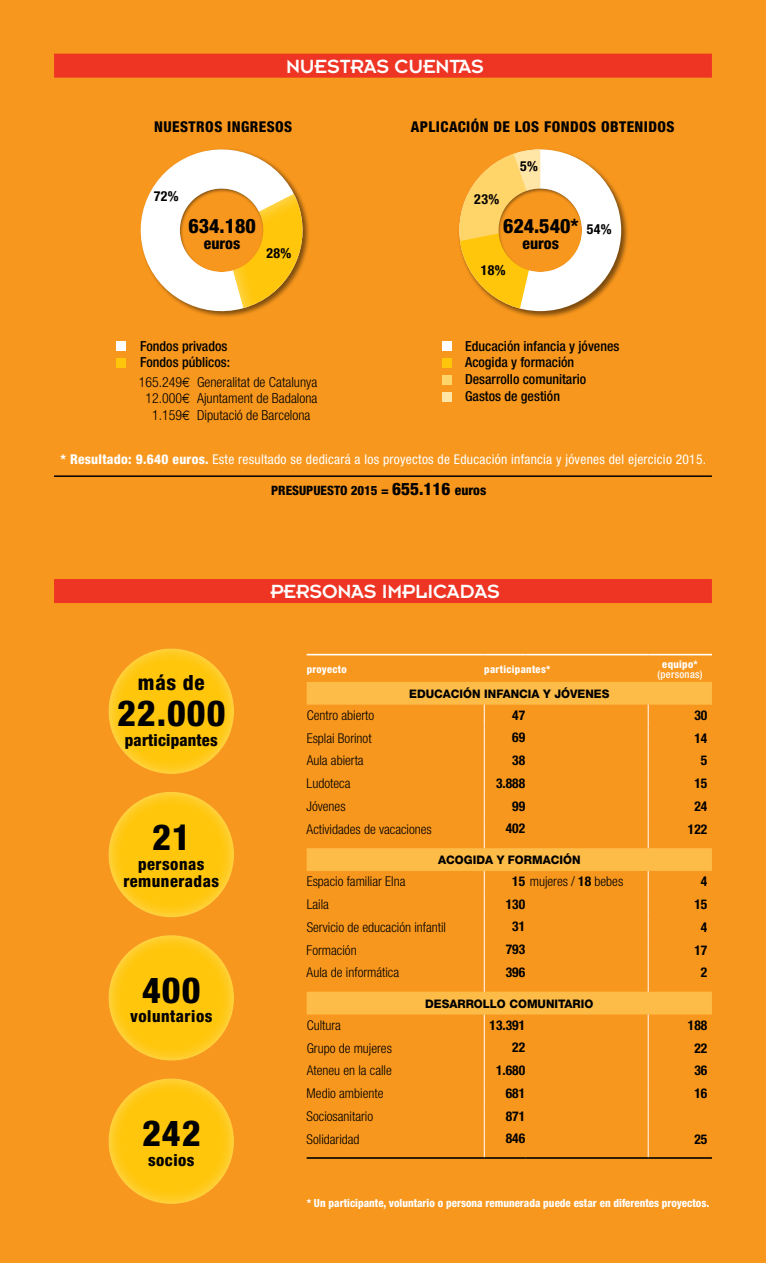
<style>
.page{position:relative;width:766px;height:1263px;background:#fff}
.page>*{position:absolute;margin:0;border:0;box-sizing:border-box;transform-origin:0 0}
.t1{font:800 condensed 36px "Helvetica Neue";letter-spacing:.03em;color:#000}
.t2{font:21px "Insignia";letter-spacing:-.01em;color:#fff}
.t3{font:800 condensed 21px "Helvetica Neue";color:#000}
.t4{font:800 condensed 19.95px "Helvetica Neue";color:#000}
.t5{font:800 condensed 16.5px/16.5px "Helvetica Neue";letter-spacing:.03em;color:#000;text-align:center}
.t6{font:800 condensed 16.5px "Helvetica Neue";letter-spacing:.01em;color:#000}
.t7{font:800 condensed 15.6px "Helvetica Neue";color:#000}
.t8{font:800 condensed 15px "Helvetica Neue";letter-spacing:.03em;color:#000}
.t9{font:500 condensed 13.95px/16.6px "Helvetica Neue";color:#000}
.t10{font:300 condensed 13.95px/16.6px "Helvetica Neue";color:#000;text-align:center}
.t11{font:700 condensed 13.95px "Helvetica Neue";letter-spacing:.03em;color:#000}
.t12{font:300 condensed 13.5px "Helvetica Neue";color:#000}
.t13{font:condensed 13.5px "Helvetica Neue";letter-spacing:.02em;color:#fff}
.t14{font:700 condensed 13.5px "Helvetica Neue";color:#000}
.t15{font:800 condensed 12.9px "Helvetica Neue";color:#000}
.t16{font:800 11.85px "Helvetica Neue";color:#000}
.t17{font:800 condensed 11.25px "Helvetica Neue";color:#fff}
.t18{font:800 condensed 10.5px "Helvetica Neue";letter-spacing:.03em;color:#fff}
.t19{font:500 condensed 10.5px "Helvetica Neue";letter-spacing:.03em;color:#fff}
.s1{font-family:"Euro Sans";font-weight:400;font-stretch:normal}
.s2{font-weight:800}
.s3{font-size:17.25px}
.s4{font-size:13.5px}
.s5{font-weight:700}
</style>
<div class="page">
<div style="left:0;top:0;width:765px;height:1263px;background:#f8971d"></div>
<svg style="left:306px;top:682px;width:405px;height:332px"></svg>
<svg style="left:483px;top:705px;width:1px;height:113px"></svg>
<hr style="left:483px;top:818px;width:1px;height:30px;background:#fff">
<svg style="left:483px;top:871px;width:1px;height:91px"></svg>
<svg style="left:647px;top:871px;width:1px;height:91px"></svg>
<hr style="left:483px;top:962px;width:1px;height:30px;background:#fff">
<hr style="left:647px;top:962px;width:1px;height:30px;background:#fff">
<svg style="left:647px;top:705px;width:1px;height:113px"></svg>
<hr style="left:647px;top:818px;width:1px;height:30px;background:#fff">
<svg style="left:647px;top:1014px;width:1px;height:143px"></svg>
<svg style="left:483px;top:1014px;width:1px;height:143px"></svg>
<hr style="left:306px;top:654px;width:178px;height:1px;background:#fff">
<hr style="left:484px;top:654px;width:41px;height:1px;background:#fff">
<hr style="left:525px;top:654px;width:123px;height:1px;background:#fff">
<hr style="left:648px;top:654px;width:63px;height:1px;background:#fff">
<hr style="left:306px;top:1157px;width:178px;height:2px;background:#000">
<hr style="left:484px;top:1157px;width:41px;height:2px;background:#000">
<hr style="left:525px;top:1157px;width:123px;height:2px;background:#000">
<hr style="left:648px;top:1157px;width:63px;height:2px;background:#000">
<div style="left:54px;top:54px;width:657px;height:24px;background:#ee3524"></div>
<div style="left:54px;top:579px;width:657px;height:24px;background:#ee3524"></div>
<div style="left:457px;top:148px;width:171px;height:171px;background:#000;opacity:.5"></div>
<div style="left:459px;top:149px;width:162px;height:162px;background:#fff;border-radius:50%"></div>
<svg style="left:459px;top:149px;width:81px;height:162px"></svg>
<div style="left:498px;top:187px;width:85px;height:85px;background:#000;opacity:.5"></div>
<div style="left:441px;top:341px;width:10px;height:10px;background:#fff"></div>
<div style="left:441px;top:358px;width:10px;height:10px;background:#ffc60b"></div>
<div style="left:441px;top:375px;width:10px;height:10px;background:#ffd468"></div>
<div style="left:441px;top:392px;width:10px;height:10px;background:#ffe5a6"></div>
<svg style="left:140px;top:149px;width:169px;height:168px"></svg>
<div style="left:179px;top:187px;width:86px;height:85px;background:#000;opacity:.5"></div>
<div style="left:117px;top:341px;width:9px;height:10px;background:#fff"></div>
<div style="left:117px;top:358px;width:9px;height:10px;background:#ffc60b"></div>
<hr style="left:54px;top:475px;width:657px;height:2px;background:#000">
<div style="left:108px;top:789px;width:128px;height:129px;background:#fff;opacity:.43"></div>
<div style="left:108px;top:932px;width:128px;height:129px;background:#fff;opacity:.43"></div>
<div style="left:108px;top:1076px;width:128px;height:129px;background:#fff;opacity:.43"></div>
<div style="left:108px;top:646px;width:128px;height:129px;background:#fff;opacity:.43"></div>
<h2 class="t2" style="left:286px;top:55px;width:199px">NUESTRAS CUENTAS</h2>
<p class="t8" style="left:154px;top:118px;width:140px">NUESTROS INGRESOS</p>
<p class="t8" style="left:410px;top:118px;width:265px">APLICACIÓN DE LOS FONDOS OBTENIDOS</p>
<p class="t11" style="left:520px;top:157px;width:19px">5%</p>
<p class="t11" style="left:154px;top:188px;width:26px">72%</p>
<p class="t11" style="left:474px;top:191px;width:26px">23%</p>
<h3 class="t4" style="left:188px;top:214px;width:69px">634.180</h3>
<p class="t7" style="left:204px;top:234px;width:38px">euros</p>
<p class="t11" style="left:266px;top:245px;width:26px">28%</p>
<h3 class="t4" style="left:503px;top:214px;width:77px">624.540*</h3>
<p class="t7" style="left:522px;top:234px;width:38px">euros</p>
<p class="t11" style="left:586px;top:220px;width:26px">54%</p>
<p class="t11" style="left:480px;top:261px;width:26px">18%</p>
<p class="t9" style="left:140px;top:337px;width:91px">Fondos privados<br>Fondos públicos:</p>
<p class="t10" style="left:139px;top:373px;width:180px">165.249<span class="s1">E</span> Generalitat de Catalunya<br>12.000<span class="s1">E</span> Ajuntament de Badalona<br>1.159<span class="s1">E</span> Diputació de Barcelona</p>
<p class="t9" style="left:465px;top:337px;width:156px">Educación infancia y jóvenes<br>Acogida y formación<br>Desarrollo comunitario<br>Gastos de gestión</p>
<p class="t13" style="left:60px;top:451px;width:647px"><span class="s2">* Resultado: 9.640 euros.</span> Este resultado se dedicará a los proyectos de Educación infancia y jóvenes del ejercicio 2015.</p>
<p class="t15" style="left:271px;top:482px;width:217px">PRESUPUESTO 2015 = <span class="s3">655.116</span> <span class="s4">euros</span></p>
<h2 class="t3" style="left:138px;top:669px;width:68px">más de</h2>
<h1 class="t1" style="left:117px;top:691px;width:110px">22.000</h1>
<p class="t6" style="left:125px;top:729px;width:94px">participantes</p>
<h1 class="t1" style="left:152px;top:815px;width:40px">21</h1>
<p class="t5" style="left:123px;top:856px;width:97px">personas remuneradas</p>
<h1 class="t1" style="left:142px;top:967px;width:60px">400</h1>
<p class="t5" style="left:130px;top:1008px;width:84px">voluntarios</p>
<h1 class="t1" style="left:142px;top:1111px;width:60px">242</h1>
<p class="t5" style="left:148px;top:1151px;width:48px">socios</p>
<h2 class="t2" style="left:270px;top:581px;width:158px">PERSONAS IMPLICAD</h2>
<h2 class="t2" style="left:474px;top:581px;width:27px">AS</h2>
<p class="t18" style="left:306px;top:663px;width:42px">proyecto</p>
<p class="t18" style="left:484px;top:663px;width:68px">participantes*</p>
<p class="t16" style="left:409px;top:686px;width:83px">EDUCACIÓN INFANCIA</p>
<p class="t16" style="left:543px;top:686px;width:68px">Y JÓVENES</p>
<p class="t18" style="left:662px;top:658px;width:37px">equipo*</p>
<p class="t19" style="left:657px;top:668px;width:47px">(personas)</p>
<p class="t12" style="left:306px;top:707px;width:69px">Centro abierto</p>
<p class="t14" style="left:512px;top:707px;width:14px">47</p>
<p class="t14" style="left:694px;top:707px;width:14px">30</p>
<p class="t12" style="left:306px;top:730px;width:66px">Esplai Borinot</p>
<p class="t14" style="left:512px;top:729px;width:14px">69</p>
<p class="t14" style="left:694px;top:730px;width:14px">14</p>
<p class="t12" style="left:306px;top:753px;width:59px">Aula abierta</p>
<p class="t14" style="left:512px;top:752px;width:14px">38</p>
<p class="t14" style="left:700px;top:752px;width:8px">5</p>
<p class="t12" style="left:306px;top:776px;width:45px">Ludoteca</p>
<p class="t14" style="left:496px;top:775px;width:31px">3.888</p>
<p class="t14" style="left:694px;top:775px;width:14px">15</p>
<p class="t12" style="left:306px;top:798px;width:40px">Jóvenes</p>
<p class="t14" style="left:512px;top:798px;width:14px">99</p>
<p class="t14" style="left:694px;top:798px;width:14px">24</p>
<p class="t12" style="left:306px;top:821px;width:127px">Actividades de vacaciones</p>
<p class="t14" style="left:505px;top:820px;width:21px">402</p>
<p class="t14" style="left:687px;top:821px;width:21px">122</p>
<p class="t16" style="left:438px;top:853px;width:142px">ACOGIDA Y FORMACIÓN</p>
<p class="t12" style="left:306px;top:874px;width:100px">Espacio familiar Elna</p>
<p class="t12" style="left:512px;top:874px;width:112px"><span class="s5">15</span> mujeres / <span class="s5">18</span> bebes</p>
<p class="t14" style="left:700px;top:873px;width:8px">4</p>
<p class="t12" style="left:306px;top:896px;width:24px">Laila</p>
<p class="t14" style="left:505px;top:896px;width:21px">130</p>
<p class="t14" style="left:694px;top:896px;width:14px">15</p>
<p class="t12" style="left:306px;top:919px;width:141px">Servicio de educación infantil</p>
<p class="t14" style="left:512px;top:918px;width:14px">31</p>
<p class="t14" style="left:700px;top:919px;width:8px">4</p>
<p class="t12" style="left:306px;top:942px;width:51px">Formación</p>
<p class="t14" style="left:505px;top:941px;width:21px">793</p>
<p class="t14" style="left:694px;top:941px;width:14px">17</p>
<p class="t12" style="left:306px;top:965px;width:94px">Aula de informática</p>
<p class="t14" style="left:505px;top:964px;width:21px">396</p>
<p class="t14" style="left:700px;top:964px;width:8px">2</p>
<p class="t16" style="left:425px;top:996px;width:9px">DESARROLLO</p>
<p class="t16" style="left:509px;top:996px;width:85px">COMUNITARIO</p>
<p class="t12" style="left:306px;top:1017px;width:36px">Cultura</p>
<p class="t14" style="left:489px;top:1016px;width:37px">13.391</p>
<p class="t14" style="left:687px;top:1017px;width:21px">188</p>
<p class="t12" style="left:306px;top:1040px;width:87px">Grupo de mujeres</p>
<p class="t14" style="left:512px;top:1039px;width:14px">22</p>
<p class="t14" style="left:694px;top:1039px;width:14px">22</p>
<p class="t12" style="left:306px;top:1063px;width:87px">Ateneu en la calle</p>
<p class="t14" style="left:496px;top:1062px;width:31px">1.680</p>
<p class="t14" style="left:694px;top:1062px;width:14px">36</p>
<p class="t12" style="left:306px;top:1085px;width:78px">Medio ambiente</p>
<p class="t14" style="left:505px;top:1085px;width:21px">681</p>
<p class="t14" style="left:694px;top:1085px;width:14px">16</p>
<p class="t12" style="left:306px;top:1108px;width:68px">Sociosanitario</p>
<p class="t14" style="left:505px;top:1107px;width:21px">871</p>
<p class="t12" style="left:306px;top:1131px;width:54px">Solidaridad</p>
<p class="t14" style="left:505px;top:1130px;width:21px">846</p>
<p class="t14" style="left:694px;top:1130px;width:14px">25</p>
<p class="t17" style="left:306px;top:1196px;width:404px">* Un participante, voluntario o persona remunerada puede estar en diferentes proyectos.</p>
</div>
